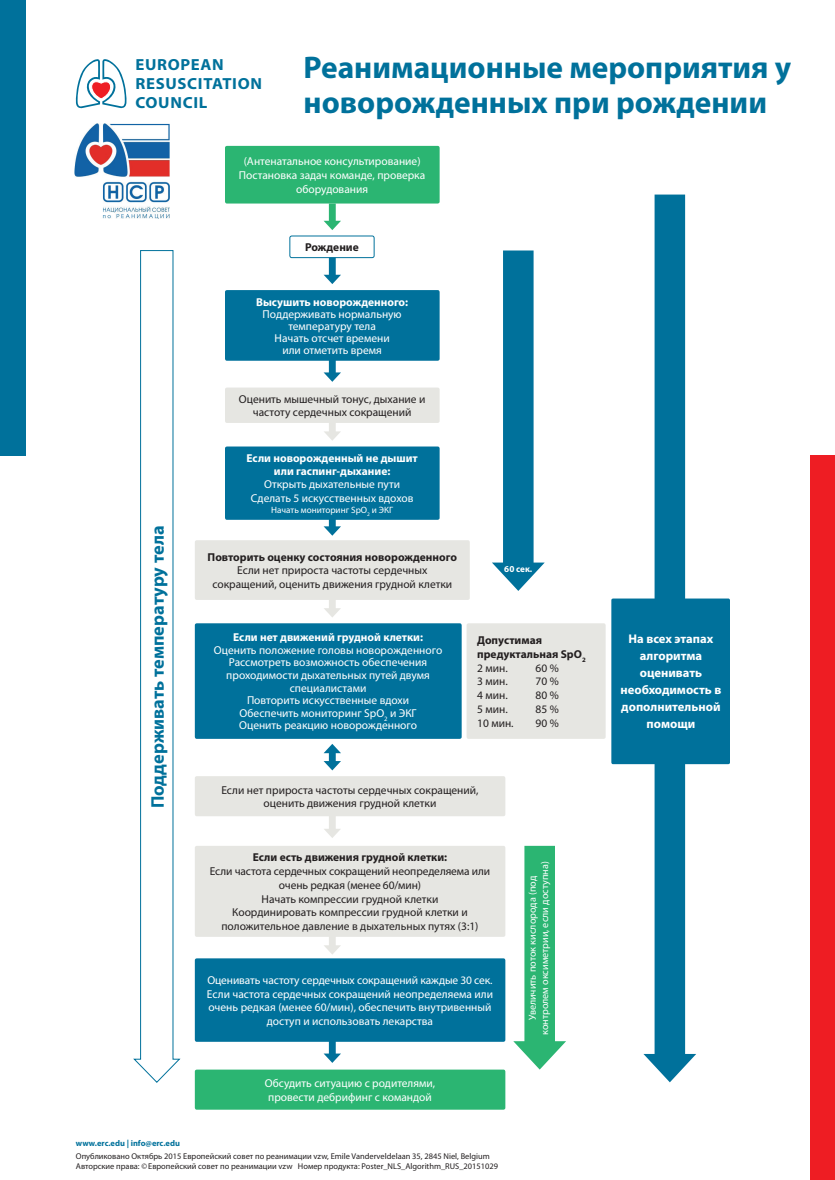
<style>
.page{position:relative;width:835px;height:1180px;background:#fff}
.page>*{position:absolute;margin:0;border:0;box-sizing:border-box;transform-origin:0 0}
.t1{font:700 31.39px/35.6px "Myriad Pro";color:#00719b}
.t2{font:700 18.3px "Myriad Pro";color:#00719b}
.t3{font:700 16.1px/19.2px "Myriad Pro";letter-spacing:.04em;color:#00719b;scale:1.04 1}
.t4{font:700 12.6px/17.1px "Myriad Pro";color:#fff;text-align:center}
.t5{font:11.45px/13.7px "Myriad Pro";color:#fff;text-align:center}
.t6{font:11.45px/13.7px "Myriad Pro";color:#231f20;text-align:center}
.t7{font:700 11.45px/13.7px "Myriad Pro";color:#231f20}
.t8{font:700 11.45px/12.6px "Myriad Pro";color:#fff;text-align:center}
.t9{font:10.15px/12.2px "Myriad Pro";color:#fff;text-align:center}
.t10{font:9.17px "Myriad Pro";color:#fff}
.t11{font:700 9.1px "Myriad Pro";color:#fff}
.t12{font:8.4px/10.1px "Myriad Pro";color:#231f20}
.t13{font:700 8.4px "Myriad Pro";color:#00719b}
.s1{font-weight:400}
</style>
<div class="page">
<div style="left:225px;top:146px;width:214px;height:57px;background:#2bb572;border-radius:2px"></div>
<div style="left:289px;top:235px;width:85px;height:23px;border:1px solid #00719b;border-radius:2px"></div>
<div style="left:329px;top:257px;width:7px;height:21px;background:#00719b"></div>
<svg style="left:324px;top:275px;width:17px;height:9px"></svg>
<div style="left:329px;top:203px;width:7px;height:21px;background:#2bb572"></div>
<svg style="left:324px;top:221px;width:17px;height:9px"></svg>
<div style="left:329px;top:352px;width:7px;height:24px;background:#00719b"></div>
<svg style="left:323px;top:372px;width:18px;height:10px"></svg>
<div style="left:329px;top:414px;width:7px;height:21px;background:#e6e6e2"></div>
<svg style="left:324px;top:431px;width:17px;height:10px"></svg>
<div style="left:329px;top:506px;width:7px;height:23px;background:#00719b"></div>
<svg style="left:323px;top:526px;width:18px;height:10px"></svg>
<div style="left:329px;top:588px;width:7px;height:23px;background:#e6e6e2"></div>
<svg style="left:324px;top:608px;width:17px;height:9px"></svg>
<div style="left:195px;top:623px;width:266px;height:116px;background:#00719b;border-radius:2px"></div>
<div style="left:329px;top:750px;width:7px;height:14px;background:#00719b"></div>
<svg style="left:324px;top:744px;width:17px;height:9px"></svg>
<svg style="left:323px;top:761px;width:18px;height:9px"></svg>
<div style="left:329px;top:811px;width:7px;height:21px;background:#e6e6e2"></div>
<svg style="left:324px;top:829px;width:17px;height:9px"></svg>
<div style="left:329px;top:923px;width:7px;height:25px;background:#e6e6e2"></div>
<svg style="left:324px;top:945px;width:17px;height:9px"></svg>
<div style="left:329px;top:1031px;width:7px;height:26px;background:#00719b"></div>
<svg style="left:323px;top:1053px;width:18px;height:10px"></svg>
<div style="left:195px;top:1069px;width:310px;height:40px;background:#2bb572;border-radius:2px"></div>
<div style="left:466px;top:623px;width:139px;height:116px;background:#e6e6e2;border-radius:2px"></div>
<div style="left:503px;top:250px;width:30px;height:317px;background:#00719b"></div>
<svg style="left:492px;top:562px;width:52px;height:29px"></svg>
<div style="left:524px;top:846px;width:31px;height:200px;background:#2bb572"></div>
<svg style="left:513px;top:1041px;width:53px;height:28px"></svg>
<div style="left:654px;top:195px;width:31px;height:864px;background:#00719b"></div>
<svg style="left:643px;top:1054px;width:53px;height:28px"></svg>
<div style="left:611px;top:598px;width:118px;height:166px;background:#00719b;border-radius:2px"></div>
<svg style="left:133px;top:250px;width:48px;height:833px"></svg>
<svg style="left:76px;top:59px;width:51px;height:49px"></svg>
<div style="left:0;top:0;width:25px;height:455px;background:#00719b"></div>
<div style="left:809px;top:455px;width:25px;height:725px;background:#ee1d23"></div>
<img style="left:74px;top:123px;width:95px;height:96px">
<div style="left:225px;top:290px;width:214px;height:71px;background:#00719b;border-radius:2px"></div>
<div style="left:225px;top:387px;width:214px;height:36px;background:#e6e6e2;border-radius:2px"></div>
<div style="left:225px;top:446px;width:214px;height:74px;background:#00719b;border-radius:2px"></div>
<div style="left:195px;top:540px;width:274px;height:60px;background:#e6e6e2;border-radius:2px"></div>
<div style="left:195px;top:776px;width:310px;height:40px;background:#e6e6e2;border-radius:2px"></div>
<div style="left:195px;top:846px;width:310px;height:91px;background:#e6e6e2;border-radius:2px"></div>
<div style="left:195px;top:958px;width:310px;height:83px;background:#00719b;border-radius:2px"></div>
<h3 class="t3" style="left:135px;top:54px;width:123px">EUROPEAN<br>RESUSCITATION<br>COUNCIL</h3>
<h1 class="t1" style="left:303px;top:48px;width:489px">Реанимационные мероприятия у новорожденных при рождении</h1>
<p class="t5" style="left:239px;top:154px;width:188px">(Антенатальное консультирование)<br>Постановка задач команде, проверка оборудования</p>
<h2 class="t2" style="left:145px;top:808px;width:284px;rotate:-90deg">Поддерживать температуру тела</h2>
<p class="t7" style="left:305px;top:240px;width:55px">Рождение</p>
<p class="t8" style="left:256px;top:295px;width:154px">Высушить новорожденного:</p>
<p class="t5" style="left:262px;top:308px;width:140px;line-height:11.9px">Поддерживать нормальную температуру тела<br>Начать отсчет времени<br>или отметить время</p>
<p class="t6" style="left:239px;top:392px;width:188px">Оценить мышечный тонус, дыхание и частоту сердечных сокращений</p>
<p class="t8" style="left:246px;top:451px;width:173px">Если новорожденный не дышит или гаспинг-дыхание:</p>
<p class="t5" style="left:251px;top:477px;width:164px">Открыть дыхательные пути<br>Сделать 5 искусственных вдохов</p>
<p class="t10" style="left:271px;top:504px;width:123px">Начать мониторинг SpO<sub>2</sub> и ЭКГ</p>
<p class="t7" style="left:207px;top:549px;width:251px">Повторить оценку состояния новорожденного</p>
<p class="t6" style="left:212px;top:563px;width:241px">Если нет прироста частоты сердечных сокращений, оценить движения грудной клетки</p>
<p class="t8" style="left:233px;top:631px;width:191px">Если нет движений грудной клетки:</p>
<p class="t5" style="left:214px;top:643px;width:230px;line-height:12.6px">Оценить положение головы новорожденного Рассмотреть возможность обеспечения проходимости дыхательных путей двумя специалистами<br>Повторить искусственные вдохи<br>Обеспечить мониторинг SpO<sub>2</sub> и ЭКГ<br>Оценить реакцию новорожденного</p>
<p class="t11" style="left:504px;top:563px;width:29px">60 сек.</p>
<p class="t7" style="left:477px;top:633px;width:110px">Допустимая предуктальная SpO<sub>2<br></sub><span class="s1">2 мин.</span></p>
<p class="t6" style="left:535px;top:661px;width:25px">60 %</p>
<p class="t6" style="left:477px;top:674px;width:32px">3 мин.</p>
<p class="t6" style="left:535px;top:674px;width:25px">70 %</p>
<p class="t6" style="left:477px;top:688px;width:32px">4 мин.</p>
<p class="t6" style="left:535px;top:688px;width:25px">80 %</p>
<p class="t6" style="left:477px;top:702px;width:32px">5 мин.</p>
<p class="t6" style="left:535px;top:702px;width:25px">85 %</p>
<p class="t6" style="left:477px;top:715px;width:38px">10 мин.</p>
<p class="t6" style="left:535px;top:715px;width:25px">90 %</p>
<p class="t6" style="left:221px;top:783px;width:259px">Если нет прироста частоты сердечных сокращений, оценить движения грудной клетки</p>
<p class="t7" style="left:253px;top:850px;width:196px">Если есть движения грудной клетки:</p>
<p class="t6" style="left:210px;top:864px;width:282px">Если частота сердечных сокращений неопределяема или очень редкая (менее 60/мин)<br>Начать компрессии грудной клетки<br>Координировать компрессии грудной клетки и положительное давление в дыхательных путях (3:1)</p>
<p class="t5" style="left:207px;top:973px;width:287px">Оценивать частоту сердечных сокращений каждые 30 сек.<br>Если частота сердечных сокращений неопределяема или очень редкая (менее 60/мин), обеспечить внутривенный доступ и использовать лекарства</p>
<p class="t5" style="left:265px;top:1076px;width:172px;text-align:left">Обсудить ситуацию с родителями, провести дебрифинг с командой</p>
<p class="t9" style="left:526px;top:1035px;width:175px;rotate:-90deg">Увеличить поток кислорода (под контролем оксиметрии, если доступна)</p>
<p class="t13" style="left:76px;top:1138px;width:105px">www.erc.edu | info@erc.edu</p>
<p class="t12" style="left:76px;top:1151px;width:423px">Опубликовано Октябрь 2015 Европейский совет по реанимации vzw, Emile Vanderveldelaan 35, 2845 Niel, Belgium<br>Авторские права: ©Европейский совет по реанимации vzw Номер продукта: Poster_NLS_Algorithm_RUS_20151029</p>
<p class="t4" style="left:620px;top:629px;width:102px">На всех этапах алгоритма оценивать необходимость в дополнительной помощи</p>
</div>
